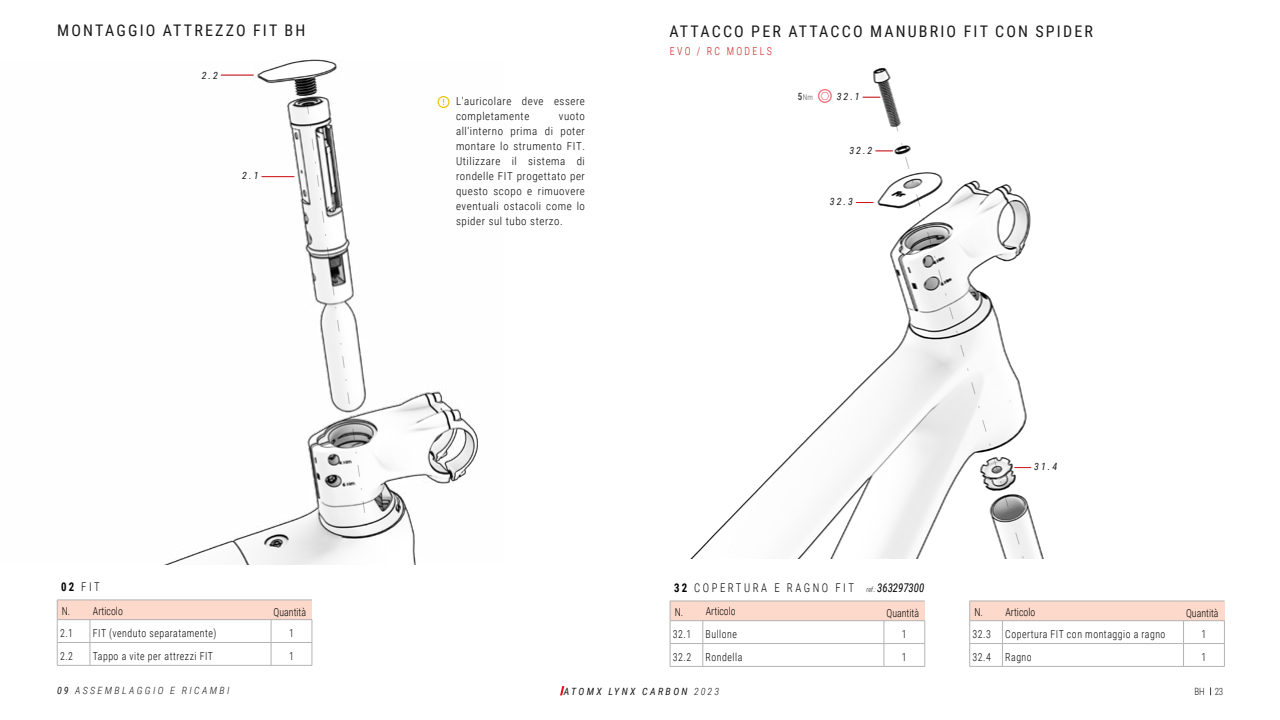
<style>
.page{position:relative;width:1280px;height:720px;background:#fff}
.page>*{position:absolute;margin:0;border:0;box-sizing:border-box;transform-origin:0 0}
.t1{font:16px "Roboto Condensed";letter-spacing:.135em;color:#1a1a1a}
.t2{font:300 12px "Roboto Condensed";letter-spacing:.235em;color:#000;scale:.9 1}
.t3{font:italic 12px "Roboto Condensed";color:#000;scale:.9 1}
.t4{font:300 11px/15px "Roboto Condensed";letter-spacing:.05em;color:#000}
.t5{font:300 11px "Roboto Condensed";letter-spacing:.05em;color:#000;scale:.9 1}
.t6{font:300 11px "Roboto Condensed";color:#000;scale:.9 1}
.t7{font:300 11px "Roboto Condensed";letter-spacing:.235em;color:#cd1719;scale:.9 1}
.t8{font:italic 10px "Roboto Condensed";letter-spacing:.235em;color:#1a1a1a}
.t9{font:italic 300 10px "Roboto Condensed";letter-spacing:.235em;color:#1a1a1a}
.t10{font:300 10px "Roboto Condensed";color:#1a1a1a;scale:.9 1}
.t11{font:300 8px "Roboto Condensed";color:#4d4d4d;scale:.9 1}
.s1{font-weight:700}
.s2{font-weight:400}
.s3{font-weight:700;font-size:10px}
.s4{font-weight:300;font-size:7px}
.s5{font-weight:300}
</style>
<div class="page">
<svg style="left:560px;top:686px;width:4px;height:9px"></svg>
<img style="left:691px;top:70px;width:353px;height:488px">
<img style="left:167px;top:60px;width:312px;height:504px">
<div style="left:57px;top:600px;width:255px;height:20px;background:#fcd9ca"></div>
<hr style="left:57px;top:642px;width:33px;height:1px;background:#b3b3b3">
<hr style="left:90px;top:642px;width:181px;height:1px;background:#b3b3b3">
<svg style="left:90px;top:620px;width:1px;height:45px"></svg>
<hr style="left:271px;top:642px;width:41px;height:1px;background:#b3b3b3">
<svg style="left:271px;top:620px;width:1px;height:45px"></svg>
<hr style="left:57px;top:665px;width:33px;height:1px;background:#b3b3b3">
<hr style="left:90px;top:665px;width:181px;height:1px;background:#b3b3b3">
<hr style="left:271px;top:665px;width:41px;height:1px;background:#b3b3b3">
<hr style="left:57px;top:600px;width:33px;height:1px;background:#b3b3b3">
<svg style="left:57px;top:600px;width:1px;height:65px"></svg>
<hr style="left:90px;top:600px;width:181px;height:1px;background:#b3b3b3">
<hr style="left:271px;top:600px;width:41px;height:1px;background:#b3b3b3">
<hr style="left:57px;top:619px;width:33px;height:1px;background:#b3b3b3">
<hr style="left:90px;top:619px;width:181px;height:1px;background:#b3b3b3">
<hr style="left:271px;top:619px;width:41px;height:1px;background:#b3b3b3">
<svg style="left:312px;top:620px;width:1px;height:45px"></svg>
<hr style="left:221px;top:75px;width:33px;height:1px;background:#d61017">
<hr style="left:262px;top:176px;width:32px;height:1px;background:#d61017">
<svg style="left:303px;top:78px;width:65px;height:449px"></svg>
<div style="left:670px;top:601px;width:255px;height:20px;background:#fcd9ca"></div>
<hr style="left:670px;top:643px;width:33px;height:1px;background:#b3b3b3">
<hr style="left:703px;top:643px;width:181px;height:1px;background:#b3b3b3">
<svg style="left:703px;top:622px;width:1px;height:44px"></svg>
<hr style="left:884px;top:643px;width:41px;height:1px;background:#b3b3b3">
<svg style="left:884px;top:622px;width:1px;height:44px"></svg>
<hr style="left:670px;top:666px;width:33px;height:1px;background:#b3b3b3">
<hr style="left:703px;top:666px;width:181px;height:1px;background:#b3b3b3">
<hr style="left:884px;top:666px;width:41px;height:1px;background:#b3b3b3">
<hr style="left:670px;top:601px;width:33px;height:1px;background:#b3b3b3">
<svg style="left:670px;top:601px;width:1px;height:65px"></svg>
<hr style="left:703px;top:601px;width:181px;height:1px;background:#b3b3b3">
<hr style="left:884px;top:601px;width:41px;height:1px;background:#b3b3b3">
<hr style="left:670px;top:621px;width:33px;height:1px;background:#b3b3b3">
<hr style="left:703px;top:621px;width:181px;height:1px;background:#b3b3b3">
<hr style="left:884px;top:621px;width:41px;height:1px;background:#b3b3b3">
<svg style="left:925px;top:621px;width:1px;height:45px"></svg>
<div style="left:970px;top:601px;width:254px;height:20px;background:#fcd9ca"></div>
<hr style="left:970px;top:643px;width:32px;height:1px;background:#b3b3b3">
<hr style="left:1002px;top:643px;width:182px;height:1px;background:#b3b3b3">
<svg style="left:1002px;top:622px;width:1px;height:44px"></svg>
<hr style="left:1184px;top:643px;width:41px;height:1px;background:#b3b3b3">
<svg style="left:1183px;top:622px;width:1px;height:44px"></svg>
<hr style="left:970px;top:666px;width:32px;height:1px;background:#b3b3b3">
<hr style="left:1002px;top:666px;width:182px;height:1px;background:#b3b3b3">
<hr style="left:1184px;top:666px;width:41px;height:1px;background:#b3b3b3">
<hr style="left:970px;top:601px;width:32px;height:1px;background:#b3b3b3">
<svg style="left:970px;top:601px;width:1px;height:65px"></svg>
<hr style="left:1002px;top:601px;width:182px;height:1px;background:#b3b3b3">
<hr style="left:1184px;top:601px;width:40px;height:1px;background:#b3b3b3">
<hr style="left:970px;top:621px;width:32px;height:1px;background:#b3b3b3">
<hr style="left:1002px;top:621px;width:182px;height:1px;background:#b3b3b3">
<hr style="left:1184px;top:621px;width:41px;height:1px;background:#b3b3b3">
<svg style="left:1224px;top:622px;width:1px;height:44px"></svg>
<svg style="left:863px;top:97px;width:12px;height:1px"></svg>
<svg style="left:856px;top:202px;width:18px;height:1px"></svg>
<svg style="left:818px;top:89px;width:14px;height:14px"></svg>
<svg style="left:875px;top:68px;width:150px;height:491px"></svg>
<h1 class="t1" style="left:57px;top:19px;width:250px">MONTAGGIO ATTREZZO FIT BH</h1>
<p class="t8" style="left:202px;top:69px;width:18px">2.2</p>
<p class="t8" style="left:242px;top:169px;width:18px">2.1</p>
<p class="t2" style="left:61px;top:579px;width:44px"><span class="s1">02</span> FIT</p>
<p class="t5" style="left:60px;top:625px;width:16px">2.1</p>
<p class="t5" style="left:93px;top:625px;width:139px">FIT (venduto separatamente)</p>
<p class="t5" style="left:289px;top:625px;width:7px">1</p>
<p class="t5" style="left:60px;top:648px;width:16px">2.2</p>
<p class="t5" style="left:93px;top:648px;width:135px">Tappo a vite per attrezzi FIT</p>
<p class="t5" style="left:289px;top:648px;width:7px">1</p>
<p class="t6" style="left:62px;top:603px;width:69px">N. Articolo</p>
<p class="t6" style="left:274px;top:604px;width:38px">Quantità</p>
<p class="t9" style="left:57px;top:684px;width:174px"><span class="s2">09</span> ASSEMBLAGGIO E RICAMBI</p>
<p class="t4" style="left:456px;top:93px;width:130px">L'auricolare deve essere completamente</p>
<p class="t4" style="left:456px;top:108px;width:130px;text-align:justify;text-indent:103px">vuoto all'interno prima di poter montare lo strumento FIT.<br>Utilizzare il sistema di rondelle FIT progettato per questo scopo e rimuovere eventuali ostacoli come lo spider sul tubo sterzo.</p>
<h1 class="t1" style="left:670px;top:20px;width:425px">ATTACCO PER ATTACCO MANUBRIO FIT CON SPIDER</h1>
<p class="t7" style="left:670px;top:43px;width:115px">EVO / RC MODELS</p>
<p class="t8" style="left:837px;top:89px;width:25px">32.1</p>
<p class="t11" style="left:798px;top:92px;width:18px"><span class="s3">5</span>Nm</p>
<p class="t8" style="left:849px;top:143px;width:25px">32.2</p>
<p class="t8" style="left:830px;top:195px;width:25px">32.3</p>
<p class="t8" style="left:1034px;top:460px;width:25px">31.4</p>
<p class="t3" style="left:867px;top:579px;width:66px"><span class="s4">ref.:</span> 363297300</p>
<p class="t2" style="left:674px;top:580px;width:201px"><span class="s1">32</span> COPERTURA E RAGNO FIT</p>
<p class="t5" style="left:673px;top:626px;width:22px">32.1</p>
<p class="t5" style="left:706px;top:626px;width:36px">Bullone</p>
<p class="t5" style="left:902px;top:626px;width:7px">1</p>
<p class="t5" style="left:673px;top:649px;width:22px">32.2</p>
<p class="t5" style="left:706px;top:649px;width:42px">Rondella</p>
<p class="t5" style="left:902px;top:649px;width:7px">1</p>
<p class="t6" style="left:675px;top:604px;width:69px">N. Articolo</p>
<p class="t6" style="left:887px;top:605px;width:38px">Quantità</p>
<p class="t6" style="left:974px;top:604px;width:69px">N. Articolo</p>
<p class="t6" style="left:1186px;top:605px;width:38px">Quantità</p>
<p class="t5" style="left:973px;top:626px;width:22px">32.3</p>
<p class="t5" style="left:1005px;top:626px;width:180px">Copertura FIT con montaggio a ragno</p>
<p class="t5" style="left:1202px;top:626px;width:7px">1</p>
<p class="t5" style="left:973px;top:649px;width:22px">32.4</p>
<p class="t5" style="left:1005px;top:649px;width:31px">Ragno</p>
<p class="t5" style="left:1202px;top:649px;width:7px">1</p>
<p class="t8" style="left:564px;top:685px;width:157px">ATOMX LYNX CARBON <span class="s5">2023</span></p>
<p class="t10" style="left:1194px;top:685px;width:34px">BH 23</p>
</div>
